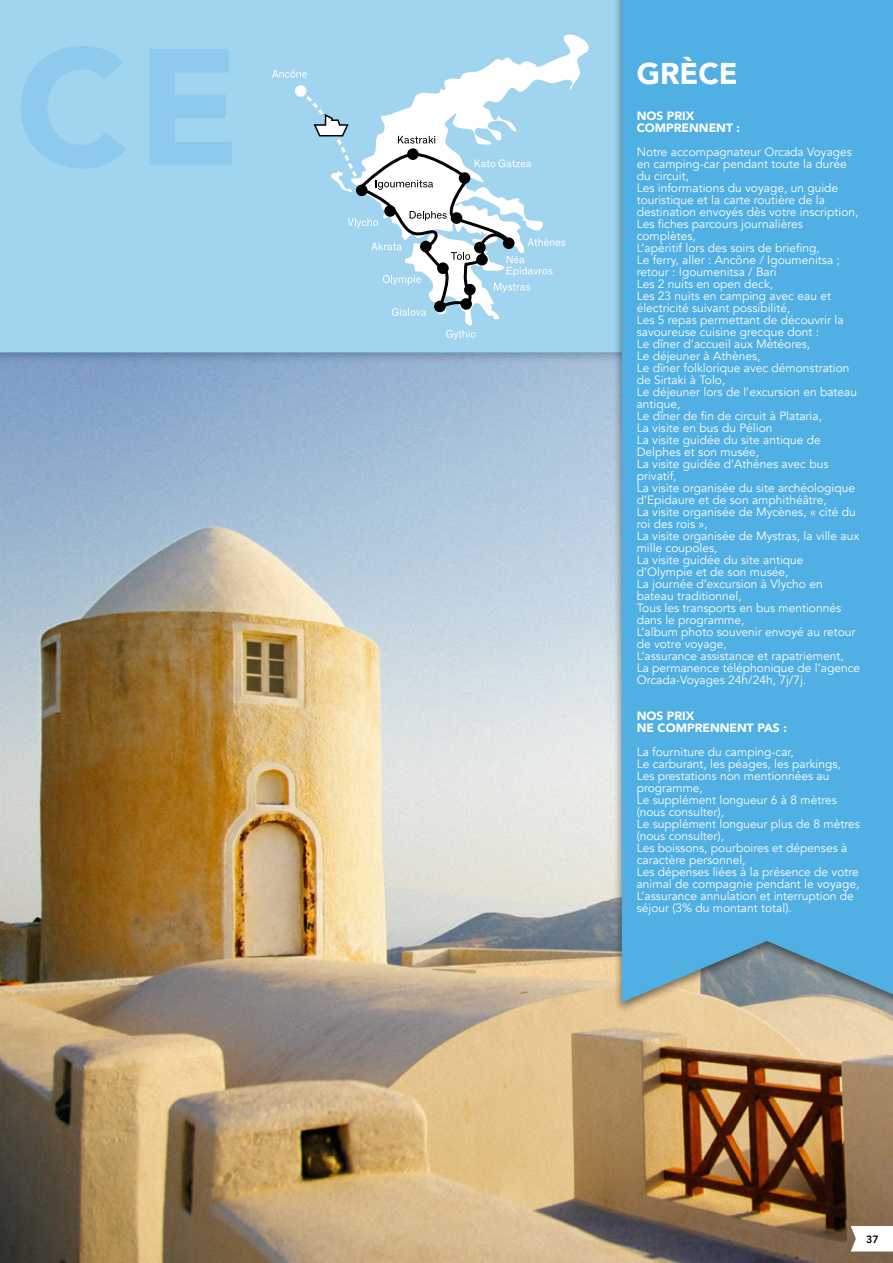
<style>
.page{position:relative;width:893px;height:1263px;background:#fff}
.page>*{position:absolute;margin:0;border:0;box-sizing:border-box;transform-origin:0 0}
.t1{font:900 30px "Avenir";color:#fff}
.t2{font:12px/12px "Avenir";color:#fff}
.t3{font:900 12px/12px "Avenir";color:#fff}
.t4{font:800 10.5px "Avenir";color:#000}
</style>
<div class="page">
<img style="left:0;top:365px;width:893px;height:898px">
<div style="left:0;top:0;width:659px;height:365px;background:#000;opacity:.4"></div>
<div style="left:0;top:0;width:651px;height:352px;background:#a0d4ef"></div>
<div style="left:613px;top:0;width:280px;height:1014px;background:#000;opacity:.5"></div>
<div style="left:622px;top:0;width:271px;height:1002px;background:#50afe3"></div>
<svg style="left:446px;top:330px;width:29px;height:10px"></svg>
<svg style="left:272px;top:70px;width:35px;height:8px"></svg>
<svg style="left:444px;top:34px;width:145px;height:292px"></svg>
<div style="left:295px;top:85px;width:11px;height:12px;background:#fff;border-radius:50%"></div>
<svg style="left:296px;top:87px;width:269px;height:229px"></svg>
<svg style="left:851px;top:1226px;width:42px;height:25px"></svg>
<h1 class="t1" style="left:637px;top:54px;width:103px">GRÈCE</h1>
<p class="t3" style="left:637px;top:110px;width:105px">NOS PRIX<br>COMPRENNENT :</p>
<p class="t2" style="left:637px;top:146px;width:225px">Notre accompagnateur Orcada Voyages en camping-car pendant toute la durée du circuit,<br>Les informations du voyage, un guide touristique et la carte routière de la destination envoyés dès votre inscription,<br>Les fiches parcours journalières complètes,<br>L’apéritif lors des soirs de briefing,<br>Le ferry, aller : Ancône / Igoumenitsa ; retour : Igoumenitsa / Bari<br>Les 2 nuits en open deck,<br>Les 23 nuits en camping avec eau et électricité suivant possibilité,<br>Les 5 repas permettant de découvrir la savoureuse cuisine grecque dont :<br>Le dîner d’accueil aux Météores,<br>Le déjeuner à Athènes,<br>Le dîner folklorique avec démonstration de Sirtaki à Tolo,<br>Le déjeuner lors de l’excursion en bateau antique,<br>Le dîner de fin de circuit à Plataria,<br>La visite en bus du Pélion<br>La visite guidée du site antique de<br>Delphes et son musée,<br>La visite guidée d’Athènes avec bus privatif,<br>La visite organisée du site archéologique d’Epidaure et de son amphithéâtre,<br>La visite organisée de Mycènes, « cité du roi des rois »,<br>La visite organisée de Mystras, la ville aux mille coupoles,<br>La visite guidée du site antique d’Olympie et de son musée,<br>La journée d’excursion à Vlycho en bateau traditionnel,<br>Tous les transports en bus mentionnés dans le programme,<br>L’album photo souvenir envoyé au retour de votre voyage,<br>L’assurance assistance et rapatriement,<br>La permanence téléphonique de l’agence<br>Orcada-Voyages 24h/24h, 7j/7j.</p>
<p class="t3" style="left:637px;top:710px;width:152px">NOS PRIX<br>NE COMPRENNENT PAS :</p>
<p class="t2" style="left:637px;top:746px;width:225px">La fourniture du camping-car,<br>Le carburant, les péages, les parkings,<br>Les prestations non mentionnées au programme,<br>Le supplément longueur 6 à 8 mètres (nous consulter),<br>Le supplément longueur plus de 8 mètres (nous consulter),<br>Les boissons, pourboires et dépenses à caractère personnel,<br>Les dépenses liées à la présence de votre animal de compagnie pendant le voyage,<br>L’assurance annulation et interruption de séjour (3% du montant total).</p>
<p class="t4" style="left:866px;top:1232px;width:14px">37</p>
</div>
